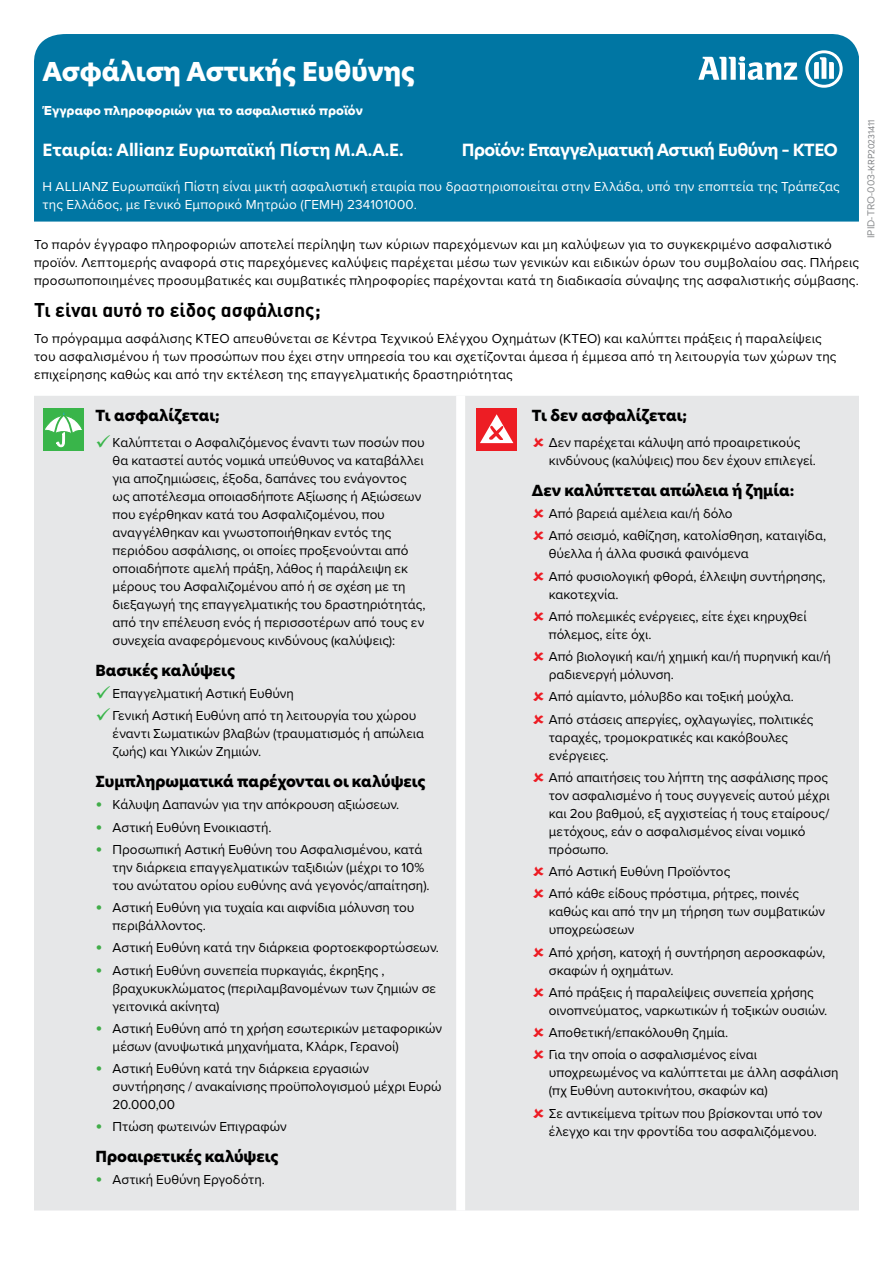
<style>
.page{position:relative;width:893px;height:1263px;background:#fff}
.page>*{position:absolute;margin:0;border:0;box-sizing:border-box;transform-origin:0 0}
.t1{font:800 25.5px "New Hero";color:#fff}
.t2{font:700 19.5px "DIN Greek";color:#000}
.t3{font:700 16.5px "New Hero";color:#fff}
.t4{font:700 16.5px "New Hero";letter-spacing:-.03em;color:#fff}
.t5{font:800 15px "New Hero";letter-spacing:-.005em;color:#000}
.t6{font:13.5px/18px "Proxima Nova";color:#000}
.t7{font:13.5px/18px "Proxima Nova";letter-spacing:.015em;color:#fff}
.t8{font:13.5px "Proxima Nova Extrabld";letter-spacing:.01em;color:#fff}
.t9{font:10.5px "Proxima Nova";color:#8a8c8e}
.s1{font-family:"Averta Std";font-size:9px;color:#808285}
.s2{font-family:"DIN Greek";color:#41ad49}
</style>
<div class="page">
<div style="left:34px;top:34px;width:825px;height:188px;background:#0076a3"></div>
<svg style="left:34px;top:34px;width:32px;height:29px"></svg>
<div style="left:34px;top:396px;width:825px;height:814px;background:#e6e7e8"></div>
<div style="left:456px;top:396px;width:9px;height:814px;background:#fff"></div>
<div style="left:43px;top:408px;width:41px;height:43px;background:#39b54a"></div>
<svg style="left:45px;top:412px;width:37px;height:35px"></svg>
<div style="left:476px;top:408px;width:41px;height:43px;background:#ed1d24"></div>
<svg style="left:480px;top:414px;width:33px;height:29px"></svg>
<svg style="left:698px;top:56px;width:99px;height:24px"></svg>
<svg style="left:805px;top:34px;width:54px;height:54px"></svg>
<svg style="left:97px;top:435px;width:13px;height:13px"></svg>
<svg style="left:97px;top:686px;width:13px;height:13px"></svg>
<svg style="left:97px;top:708px;width:13px;height:13px"></svg>
<svg style="left:533px;top:437px;width:11px;height:10px"></svg>
<svg style="left:533px;top:508px;width:11px;height:10px"></svg>
<svg style="left:533px;top:530px;width:11px;height:10px"></svg>
<svg style="left:533px;top:571px;width:11px;height:9px"></svg>
<svg style="left:533px;top:611px;width:11px;height:10px"></svg>
<svg style="left:533px;top:651px;width:11px;height:10px"></svg>
<svg style="left:533px;top:692px;width:11px;height:9px"></svg>
<svg style="left:533px;top:714px;width:11px;height:9px"></svg>
<svg style="left:533px;top:772px;width:11px;height:10px"></svg>
<svg style="left:533px;top:866px;width:11px;height:10px"></svg>
<svg style="left:533px;top:889px;width:11px;height:9px"></svg>
<svg style="left:533px;top:947px;width:11px;height:10px"></svg>
<svg style="left:533px;top:987px;width:11px;height:10px"></svg>
<svg style="left:533px;top:1027px;width:11px;height:10px"></svg>
<svg style="left:533px;top:1050px;width:11px;height:9px"></svg>
<svg style="left:533px;top:1108px;width:11px;height:10px"></svg>
<h1 class="t1" style="left:43px;top:55px;width:374px">Ασφάλιση Αστικής Ευθύνης</h1>
<p class="t8" style="left:43px;top:100px;width:322px">Έγγραφο πληροφοριών για το ασφαλιστικό προϊόν</p>
<p class="t3" style="left:43px;top:139px;width:363px">Εταιρία: Allianz Ευρωπαϊκή Πίστη Μ.Α.Α.Ε.</p>
<p class="t4" style="left:462px;top:139px;width:377px">Προϊόν: Επαγγελματική Αστική Ευθύνη – ΚΤΕΟ</p>
<p class="t7" style="left:43px;top:177px;width:799px">Η ALLIANZ Ευρωπαϊκή Πίστη είναι μικτή ασφαλιστική εταιρία που δραστηριοποιείται στην Ελλάδα, υπό την εποπτεία της Τράπεζας της Ελλάδος, με Γενικό Εμπορικό Μητρώο (ΓΕΜΗ) 234101000.</p>
<p class="t6" style="left:34px;top:235px;width:826px">Το παρόν έγγραφο πληροφοριών αποτελεί περίληψη των κύριων παρεχόμενων και μη καλύψεων για το συγκεκριμένο ασφαλιστικό προϊόν. Λεπτομερής αναφορά στις παρεχόμενες καλύψεις παρέχεται μέσω των γενικών και ειδικών όρων του συμβολαίου σας. Πλήρεις προσωποποιημένες προσυμβατικές και συμβατικές πληροφορίες παρέχονται κατά τη διαδικασία σύναψης της ασφαλιστικής σύμβασης.</p>
<h2 class="t2" style="left:34px;top:298px;width:288px">Τι είναι αυτό το είδος ασφάλισης;</h2>
<p class="t6" style="left:34px;top:329px;width:804px">To πρόγραμμα ασφάλισης ΚΤΕΟ απευθύνεται σε Κέντρα Τεχνικού Ελέγχου Οχημάτων (ΚΤΕΟ) και καλύπτει πράξεις ή παραλείψεις του ασφαλισμένου ή των προσώπων που έχει στην υπηρεσία του και σχετίζονται άμεσα ή έμμεσα από τη λειτουργία των χώρων της επιχείρησης καθώς και από την εκτέλεση της επαγγελματικής δραστηριότητας</p>
<p class="t9" style="left:863px;top:238px;width:120px;rotate:-90deg">IPID-TRO-003-<span class="s1">KRP20231411</span></p>
<p class="t5" style="left:96px;top:405px;width:126px">Τι ασφαλίζεται;</p>
<p class="t6" style="left:113px;top:433px;width:314px">Καλύπτεται ο Ασφαλιζόμενος έναντι των ποσών που θα καταστεί αυτός νομικά υπεύθυνος να καταβάλλει για αποζημιώσεις, έξοδα, δαπάνες του ενάγοντος ως αποτέλεσμα οποιασδήποτε Αξίωσης ή Αξιώσεων που εγέρθηκαν κατά του Ασφαλιζομένου, που αναγγέλθηκαν και γνωστοποιήθηκαν εντός της περιόδου ασφάλισης, οι οποίες προξενούνται από οποιαδήποτε αμελή πράξη, λάθος ή παράλειψη εκ μέρους του Ασφαλιζομένου από ή σε σχέση με τη διεξαγωγή της επαγγελματικής του δραστηριότητάς, από την επέλευση ενός ή περισσοτέρων από τους εν συνεχεία αναφερόμενους κινδύνους (καλύψεις):</p>
<p class="t5" style="left:96px;top:660px;width:141px">Βασικές καλύψεις</p>
<p class="t6" style="left:113px;top:682px;width:305px;line-height:22.2px">Επαγγελματική Αστική Ευθύνη<br>Γενική Αστική Ευθύνη από τη λειτουργία του χώρου</p>
<p class="t6" style="left:113px;top:724px;width:313px">έναντι Σωματικών βλαβών (τραυματισμός ή απώλεια ζωής) και Υλικών Ζημιών.</p>
<p class="t5" style="left:96px;top:771px;width:331px">Συμπληρωματικά παρέχονται οι καλύψεις</p>
<p class="t6" style="left:96px;top:795px;width:305px"><span class="s2">•</span> Κάλυψη Δαπανών για την απόκρουση αξιώσεων.</p>
<p class="t6" style="left:96px;top:817px;width:177px"><span class="s2">•</span> Αστική Ευθύνη Ενοικιαστή.</p>
<p class="t6" style="left:113px;top:840px;width:319px;text-indent:-17px"><span class="s2">•</span> Προσωπική Αστική Ευθύνη του Ασφαλισμένου, κατά την διάρκεια επαγγελματικών ταξιδιών (μέχρι το 10% του ανώτατου ορίου ευθύνης ανά γεγονός/απαίτηση).</p>
<p class="t6" style="left:113px;top:898px;width:303px;text-indent:-17px"><span class="s2">•</span> Αστική Ευθύνη για τυχαία και αιφνίδια μόλυνση του περιβάλλοντος.</p>
<p class="t6" style="left:96px;top:938px;width:345px"><span class="s2">•</span> Αστική Ευθύνη κατά την διάρκεια φορτοεκφορτώσεων.</p>
<p class="t6" style="left:113px;top:960px;width:325px;text-indent:-17px"><span class="s2">•</span> Αστική Ευθύνη συνεπεία πυρκαγιάς, έκρηξης , βραχυκυκλώματος (περιλαμβανομένων των ζημιών σε γειτονικά ακίνητα)</p>
<p class="t6" style="left:113px;top:1019px;width:331px;text-indent:-17px"><span class="s2">•</span> Αστική Ευθύνη από τη χρήση εσωτερικών μεταφορικών μέσων (ανυψωτικά μηχανήματα, Κλάρκ, Γερανοί)</p>
<p class="t6" style="left:113px;top:1059px;width:331px;text-indent:-17px"><span class="s2">•</span> Αστική Ευθύνη κατά την διάρκεια εργασιών συντήρησης / ανακαίνισης προϋπολογισμού μέχρι Ευρώ<br>20.000,00</p>
<p class="t6" style="left:96px;top:1117px;width:193px"><span class="s2">•</span> Πτώση φωτεινών Επιγραφών</p>
<p class="t5" style="left:96px;top:1146px;width:184px">Προαιρετικές καλύψεις</p>
<p class="t6" style="left:96px;top:1170px;width:171px"><span class="s2">•</span> Αστική Ευθύνη Εργοδότη.</p>
<p class="t5" style="left:532px;top:405px;width:157px">Τι δεν ασφαλίζεται;</p>
<p class="t6" style="left:549px;top:433px;width:269px">Δεν παρέχεται κάλυψη από προαιρετικούς κινδύνους (καλύψεις) που δεν έχουν επιλεγεί.</p>
<p class="t5" style="left:532px;top:480px;width:264px">Δεν καλύπτεται απώλεια ή ζημία:</p>
<p class="t6" style="left:549px;top:502px;width:279px;line-height:22.2px">Από βαρειά αμέλεια και/ή δόλο<br>Από σεισμό, καθίζηση, κατολίσθηση, καταιγίδα,</p>
<p class="t6" style="left:549px;top:542px;width:278px;line-height:22.2px">θύελλα ή άλλα φυσικά φαινόμενα<br>Από φυσιολογική φθορά, έλλειψη συντήρησης,</p>
<p class="t6" style="left:549px;top:582px;width:259px;line-height:22.2px">κακοτεχνία.<br>Από πολεμικές ενέργειες, είτε έχει κηρυχθεί</p>
<p class="t6" style="left:549px;top:623px;width:284px;line-height:22.2px">πόλεμος, είτε όχι.<br>Από βιολογική και/ή χημική και/ή πυρηνική και/ή</p>
<p class="t6" style="left:549px;top:663px;width:266px;line-height:22.2px">ραδιενεργή μόλυνση.<br>Από αμίαντο, μόλυβδο και τοξική μούχλα.<br>Από στάσεις απεργίες, οχλαγωγίες, πολιτικές</p>
<p class="t6" style="left:549px;top:727px;width:241px">ταραχές, τρομοκρατικές και κακόβουλες ενέργειες.</p>
<p class="t6" style="left:549px;top:768px;width:282px">Από απαιτήσεις του λήπτη της ασφάλισης προς τον ασφαλισμένο ή τους συγγενείς αυτού μέχρι και 2ου βαθμού, εξ αγχιστείας ή τους εταίρους/ μετόχους, εάν ο ασφαλισμένος είναι νομικό πρόσωπο.</p>
<p class="t6" style="left:549px;top:860px;width:252px;line-height:22.2px">Από Αστική Ευθύνη Προϊόντος<br>Από κάθε είδους πρόστιμα, ρήτρες, ποινές</p>
<p class="t6" style="left:549px;top:902px;width:278px">καθώς και από την μη τήρηση των συμβατικών υποχρεώσεων</p>
<p class="t6" style="left:549px;top:942px;width:278px">Από χρήση, κατοχή ή συντήρηση αεροσκαφών, σκαφών ή οχημάτων.</p>
<p class="t6" style="left:549px;top:983px;width:280px">Aπό πράξεις ή παραλείψεις συνεπεία χρήσης οινοπνεύματος, ναρκωτικών ή τοξικών ουσιών.</p>
<p class="t6" style="left:549px;top:1021px;width:210px;line-height:22.2px">Αποθετική/επακόλουθη ζημία.<br>Για την οποία ο ασφαλισμένος είναι</p>
<p class="t6" style="left:549px;top:1063px;width:291px">υποχρεωμένος να καλύπτεται με άλλη ασφάλιση (πχ Ευθύνη αυτοκινήτου, σκαφών κα)</p>
<p class="t6" style="left:549px;top:1103px;width:275px">Σε αντικείμενα τρίτων που βρίσκονται υπό τον έλεγχο και την φροντίδα του ασφαλιζόμενου.</p>
</div>
